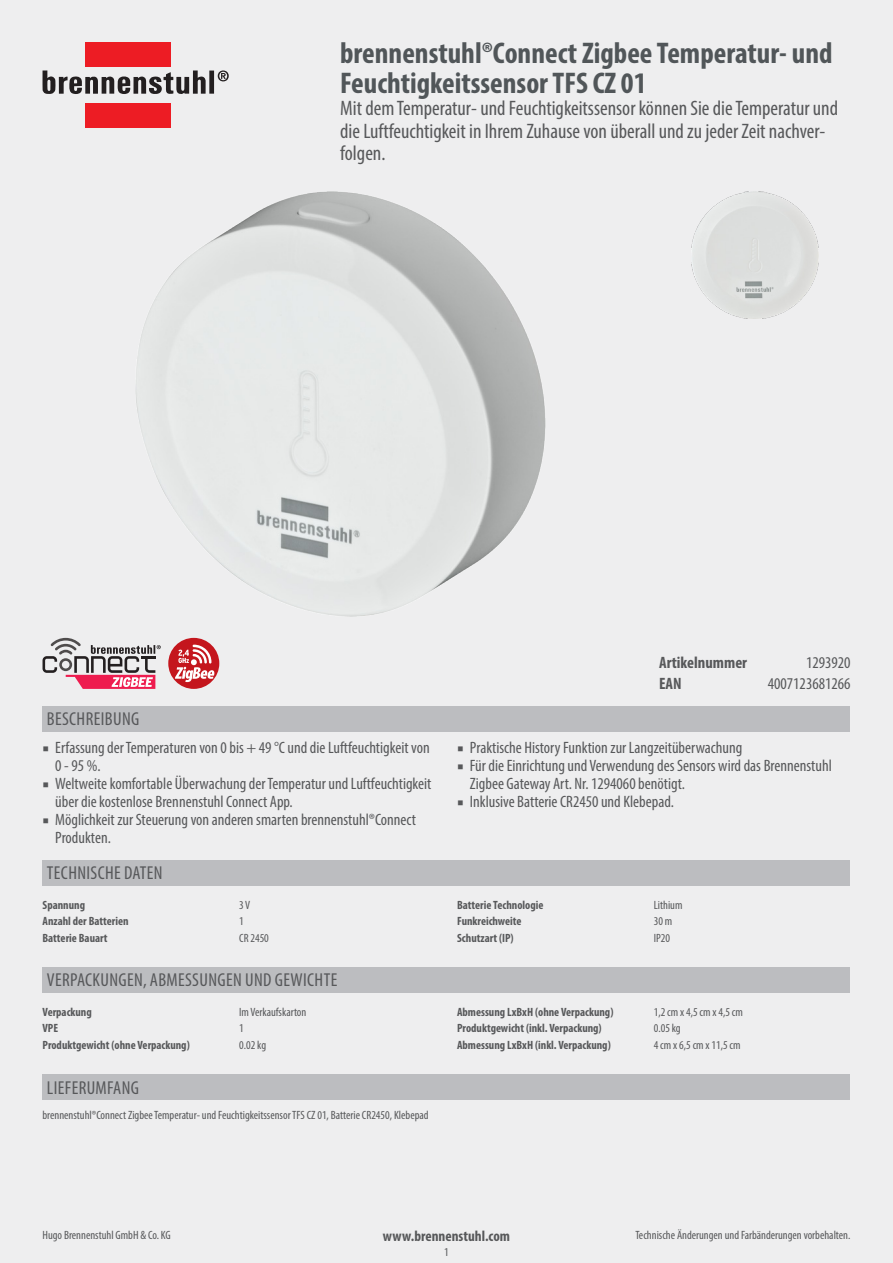
<style>
.page{position:relative;width:893px;height:1263px;background:#eeeeef}
.page>*{position:absolute;margin:0;border:0;box-sizing:border-box;transform-origin:0 0}
.t1{font:700 condensed 30px/30px "Myriad Pro";color:#515659}
.subtitle{font:condensed 21px/22.5px "Myriad Pro";color:#57585a}
.table_headline{font:condensed 18.75px "Myriad Pro";letter-spacing:.02em;color:#57585a}
.header_value{font:condensed 16.5px/18px "Myriad Pro";color:#57585a}
.header_key{font:700 condensed 16.5px "Myriad Pro";color:#57585a}
.footer_middle{font:700 condensed 15px "Myriad Pro";color:#57585a}
.techdata_key{font:700 condensed 12px "Myriad Pro";color:#57585a}
.scope_of_delivery{font:condensed 12px "Myriad Pro";color:#57585a}
.techdata_value{font:condensed 12px "Myriad Pro";color:#57585a}
.footer_right{font:condensed 12px "Myriad Pro";color:#57585a}
.footer_left{font:condensed 12px "Myriad Pro";color:#57585a}
.pageno{font:condensed 12px "Myriad Pro";color:#57585a}
.s1{font-family:"Minion Pro";font-stretch:normal}
</style>
<div class="page">
<img style="left:136px;top:191px;width:409px;height:426px">
<div style="left:85px;top:43px;width:86px;height:24px;background:#ed1c24"></div>
<div style="left:85px;top:103px;width:86px;height:25px;background:#ed1c24"></div>
<div style="left:209px;top:71px;width:5px;height:23px;background:#231f20"></div>
<svg style="left:43px;top:70px;width:163px;height:24px"></svg>
<svg style="left:218px;top:70px;width:11px;height:11px"></svg>
<img style="left:691px;top:191px;width:127px;height:128px">
<svg style="left:43px;top:638px;width:118px;height:51px"></svg>
<div style="left:168px;top:638px;width:51px;height:51px;background:#c4161d;border-radius:50%"></div>
<svg style="left:175px;top:645px;width:40px;height:37px"></svg>
<div style="left:43px;top:706px;width:807px;height:25px;background:#bcbdc0"></div>
<div style="left:43px;top:860px;width:807px;height:26px;background:#bcbdc0"></div>
<div style="left:43px;top:967px;width:807px;height:26px;background:#bcbdc0"></div>
<div style="left:43px;top:1074px;width:807px;height:26px;background:#bcbdc0"></div>
<p class="t1" style="left:340px;top:37px;width:494px">brennenstuhl®Connect Zigbee Temperatur- und<br>Feuchtigkeitssensor TFS CZ 01</p>
<p class="subtitle" style="left:340px;top:97px;width:499px">Mit dem Temperatur- und Feuchtigkeitssensor können Sie die Temperatur und die Luftfeuchtigkeit in Ihrem Zuhause von überall und zu jeder Zeit nachver&shy;folgen.</p>
<p class="table_headline" style="left:47px;top:707px;width:94px">BESCHREIBUNG</p>
<p class="header_value" style="left:55px;top:738px;width:376px;text-indent:-13px"><span class="s1">■</span> Erfassung der Temperaturen von 0 bis + 49 °C und die Luftfeuchtigkeit von<br>0 - 95 %.</p>
<p class="header_value" style="left:55px;top:774px;width:378px;text-indent:-13px"><span class="s1">■</span> Weltweite komfortable Überwachung der Temperatur und Luftfeuchtigkeit über die kostenlose Brennenstuhl Connect App.</p>
<p class="header_value" style="left:55px;top:810px;width:362px;text-indent:-13px"><span class="s1">■</span> Möglichkeit zur Steuerung von anderen smarten brennenstuhl®Connect<br>Produkten.</p>
<p class="table_headline" style="left:47px;top:862px;width:117px">TECHNISCHE DATEN</p>
<p class="techdata_key" style="left:43px;top:897px;width:44px">Spannung</p>
<p class="techdata_value" style="left:239px;top:897px;width:13px">3 V</p>
<p class="techdata_key" style="left:43px;top:914px;width:88px">Anzahl der Batterien</p>
<p class="techdata_value" style="left:239px;top:914px;width:6px">1</p>
<p class="techdata_key" style="left:43px;top:930px;width:67px">Batterie Bauart</p>
<p class="techdata_value" style="left:239px;top:931px;width:31px">CR 2450</p>
<p class="table_headline" style="left:47px;top:969px;width:292px">VERPACKUNGEN, ABMESSUNGEN UND GEWICHTE</p>
<p class="techdata_key" style="left:43px;top:1004px;width:51px">Verpackung</p>
<p class="techdata_value" style="left:239px;top:1005px;width:69px">Im Verkaufskarton</p>
<p class="techdata_key" style="left:43px;top:1021px;width:17px">VPE</p>
<p class="techdata_value" style="left:239px;top:1021px;width:6px">1</p>
<p class="techdata_key" style="left:43px;top:1037px;width:149px">Produktgewicht (ohne Verpackung)</p>
<p class="techdata_value" style="left:239px;top:1038px;width:28px">0.02 kg</p>
<p class="table_headline" style="left:47px;top:1076px;width:94px">LIEFERUMFANG</p>
<p class="scope_of_delivery" style="left:43px;top:1107px;width:388px">brennenstuhl®Connect Zigbee Temperatur- und Feuchtigkeitssensor TFS CZ 01, Batterie CR2450, Klebepad</p>
<p class="header_key" style="left:659px;top:652px;width:89px">Artikelnummer</p>
<p class="header_value" style="left:806px;top:653px;width:46px">1293920</p>
<p class="header_key" style="left:659px;top:673px;width:24px">EAN</p>
<p class="header_value" style="left:768px;top:674px;width:84px">4007123681266</p>
<p class="header_value" style="left:457px;top:738px;width:287px"><span class="s1">■</span> Praktische History Funktion zur Langzeitüberwachung</p>
<p class="header_value" style="left:470px;top:756px;width:363px;text-indent:-13px"><span class="s1">■</span> Für die Einrichtung und Verwendung des Sensors wird das Brennenstuhl<br>Zigbee Gateway Art. Nr. 1294060 benötigt.</p>
<p class="header_value" style="left:457px;top:792px;width:218px"><span class="s1">■</span> Inklusive Batterie CR2450 und Klebepad.</p>
<p class="techdata_key" style="left:457px;top:897px;width:88px">Batterie Technologie</p>
<p class="techdata_value" style="left:654px;top:897px;width:30px">Lithium</p>
<p class="techdata_key" style="left:457px;top:914px;width:66px">Funkreichweite</p>
<p class="techdata_value" style="left:654px;top:914px;width:20px">30 m</p>
<p class="techdata_key" style="left:457px;top:930px;width:58px">Schutzart (IP)</p>
<p class="techdata_value" style="left:654px;top:931px;width:18px">IP20</p>
<p class="techdata_key" style="left:457px;top:1004px;width:158px">Abmessung LxBxH (ohne Verpackung)</p>
<p class="techdata_value" style="left:654px;top:1005px;width:91px">1,2 cm x 4,5 cm x 4,5 cm</p>
<p class="techdata_key" style="left:457px;top:1021px;width:146px">Produktgewicht (inkl. Verpackung)</p>
<p class="techdata_value" style="left:654px;top:1021px;width:28px">0.05 kg</p>
<p class="techdata_key" style="left:457px;top:1037px;width:155px">Abmessung LxBxH (inkl. Verpackung)</p>
<p class="techdata_value" style="left:654px;top:1038px;width:88px">4 cm x 6,5 cm x 11,5 cm</p>
<p class="footer_left" style="left:43px;top:1228px;width:130px">Hugo Brennenstuhl GmbH &amp; Co. KG</p>
<p class="footer_right" style="left:635px;top:1228px;width:216px">Technische Änderungen und Farbänderungen vorbehalten.</p>
<p class="footer_middle" style="left:383px;top:1227px;width:129px">www.brennenstuhl.com</p>
<p class="pageno" style="left:444px;top:1245px;width:6px">1</p>
</div>
